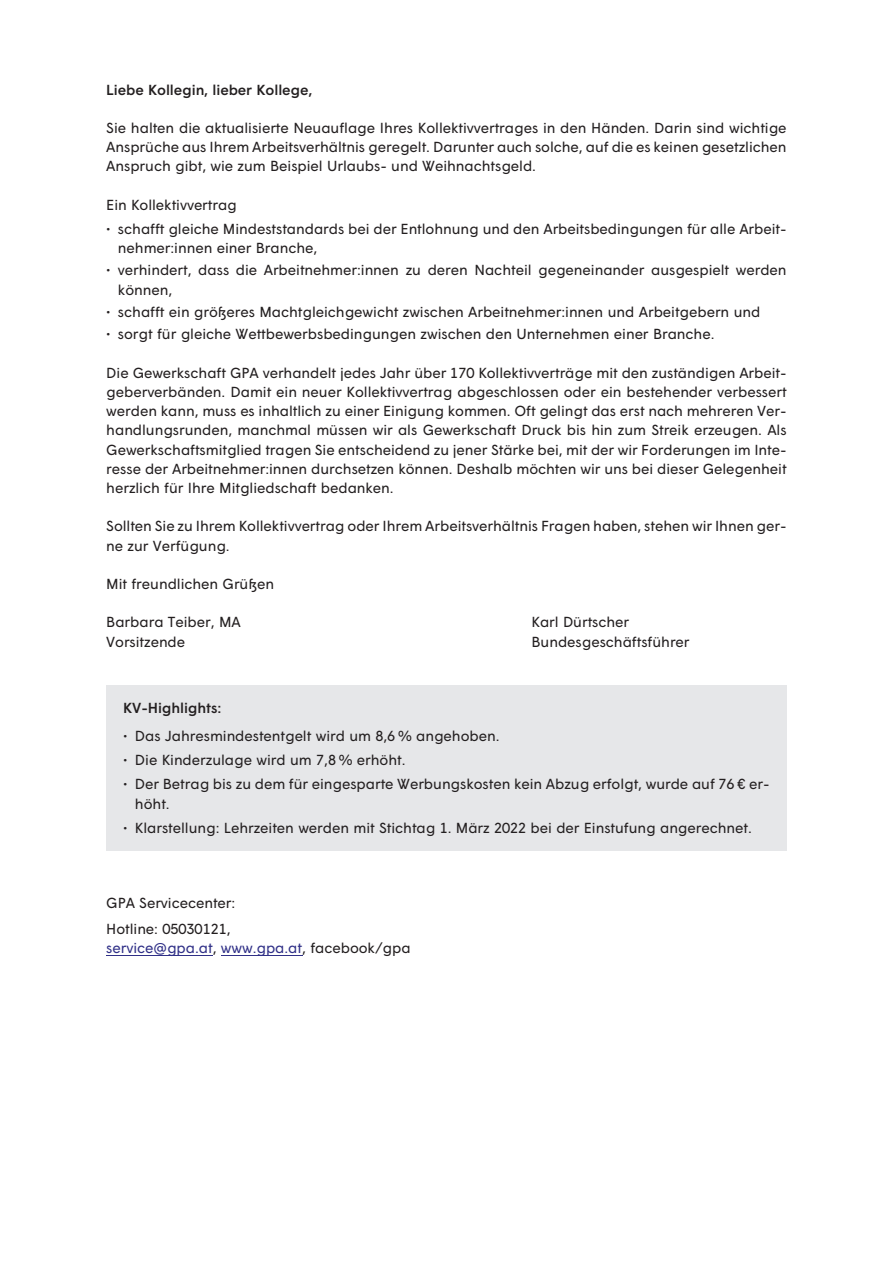
<style>
.page{position:relative;width:893px;height:1263px;background:#fff}
.page>*{position:absolute;margin:0;border:0;box-sizing:border-box;transform-origin:0 0}
.t1{font:14.55px/19.2px "Adv OT972 d 6 cfc";color:#231f20}
.t2{font:14.55px "Adv O Tcb 864 b 7 f";color:#231f20}
.t3{font:14.55px "Adv OT972 d 6 cfc";color:#303087}
.s1{font-style:inherit}
.s2{color:#231f20}
</style>
<div class="page">
<div style="left:106px;top:685px;width:681px;height:165px;background:#e6e7e9"></div>
<hr style="left:106px;top:955px;width:107px;height:1px;background:#303087">
<hr style="left:221px;top:955px;width:81px;height:1px;background:#303087">
<p class="t2" style="left:106px;top:84px;width:207px">Liebe Kollegin, lieber Kollege,</p>
<p class="t1" style="left:106px;top:120px;width:682px;text-align:justify">Sie halten die aktualisierte Neuauflage Ihres Kollektivvertrages in den Händen. Darin sind wichtige Ansprüche aus Ihrem Arbeitsverhältnis geregelt. Darunter auch solche, auf die es keinen gesetzlichen Anspruch gibt, wie zum Beispiel Urlaubs- und Weihnachtsgeld.</p>
<p class="t1" style="left:106px;top:197px;width:132px">Ein Kollektivvertrag</p>
<p class="t1" style="left:118px;top:221px;width:670px;text-indent:-12px"><span class="s1">•</span> schafft gleiche Mindeststandards bei der Entlohnung und den Arbeitsbedingungen für alle Arbeit&shy;nehmer:innen einer Branche,</p>
<p class="t1" style="left:118px;top:262px;width:670px;text-indent:-12px"><span class="s1">•</span> verhindert, dass die Arbeitnehmer:innen zu deren Nachteil gegeneinander ausgespielt werden können,</p>
<p class="t1" style="left:106px;top:304px;width:655px"><span class="s1">•</span> schafft ein größeres Machtgleichgewicht zwischen Arbeitnehmer:innen und Arbeitgebern und</p>
<p class="t1" style="left:106px;top:326px;width:610px"><span class="s1">•</span> sorgt für gleiche Wettbewerbsbedingungen zwischen den Unternehmen einer Branche.</p>
<p class="t1" style="left:106px;top:364px;width:682px;text-align:justify">Die Gewerkschaft GPA verhandelt jedes Jahr über 170 Kollektivverträge mit den zuständigen Arbeit&shy;geberverbänden. Damit ein neuer Kollektivvertrag abgeschlossen oder ein bestehender verbessert werden kann, muss es inhaltlich zu einer Einigung kommen. Oft gelingt das erst nach mehreren Ver&shy;handlungsrunden, manchmal müssen wir als Gewerkschaft Druck bis hin zum Streik erzeugen. Als Gewerkschaftsmitglied tragen Sie entscheidend zu jener Stärke bei, mit der wir Forderungen im Inte&shy;resse der Arbeitnehmer:innen durchsetzen können. Deshalb möchten wir uns bei dieser Gelegenheit herzlich für Ihre Mitgliedschaft bedanken.</p>
<p class="t1" style="left:106px;top:518px;width:682px">Sollten Sie zu Ihrem Kollektivvertrag oder Ihrem Arbeitsverhältnis Fragen haben, stehen wir Ihnen ger&shy;ne zur Verfügung.</p>
<p class="t1" style="left:106px;top:576px;width:169px">Mit freundlichen Grüßen</p>
<p class="t1" style="left:106px;top:614px;width:136px">Barbara Teiber, MA</p>
<p class="t1" style="left:531px;top:614px;width:99px">Karl Dürtscher</p>
<p class="t1" style="left:106px;top:633px;width:80px">Vorsitzende</p>
<p class="t1" style="left:531px;top:633px;width:160px">Bundesgeschäftsführer</p>
<p class="t2" style="left:123px;top:702px;width:100px">KV-Highlights:</p>
<p class="t1" style="left:123px;top:728px;width:378px"><span class="s1">•</span> Das Jahresmindestentgelt wird um 8,6 % angehoben.</p>
<p class="t1" style="left:123px;top:752px;width:284px"><span class="s1">•</span> Die Kinderzulage wird um 7,8 % erhöht.</p>
<p class="t1" style="left:135px;top:776px;width:636px;text-indent:-12px"><span class="s1">•</span> Der Betrag bis zu dem für eingesparte Werbungskosten kein Abzug erfolgt, wurde auf 76 <span class="s1">€</span> er&shy;höht.</p>
<p class="t1" style="left:123px;top:819px;width:630px"><span class="s1">•</span> Klarstellung: Lehrzeiten werden mit Stichtag 1. März 2022 bei der Einstufung angerechnet.</p>
<p class="t1" style="left:106px;top:891px;width:131px;line-height:25.7px">GPA Servicecenter:<br>Hotline: 05030121,</p>
<p class="t3" style="left:106px;top:942px;width:306px">service@gpa.at<span class="s2">,</span> www.gpa.at<span class="s2">, facebook/gpa</span></p>
</div>
